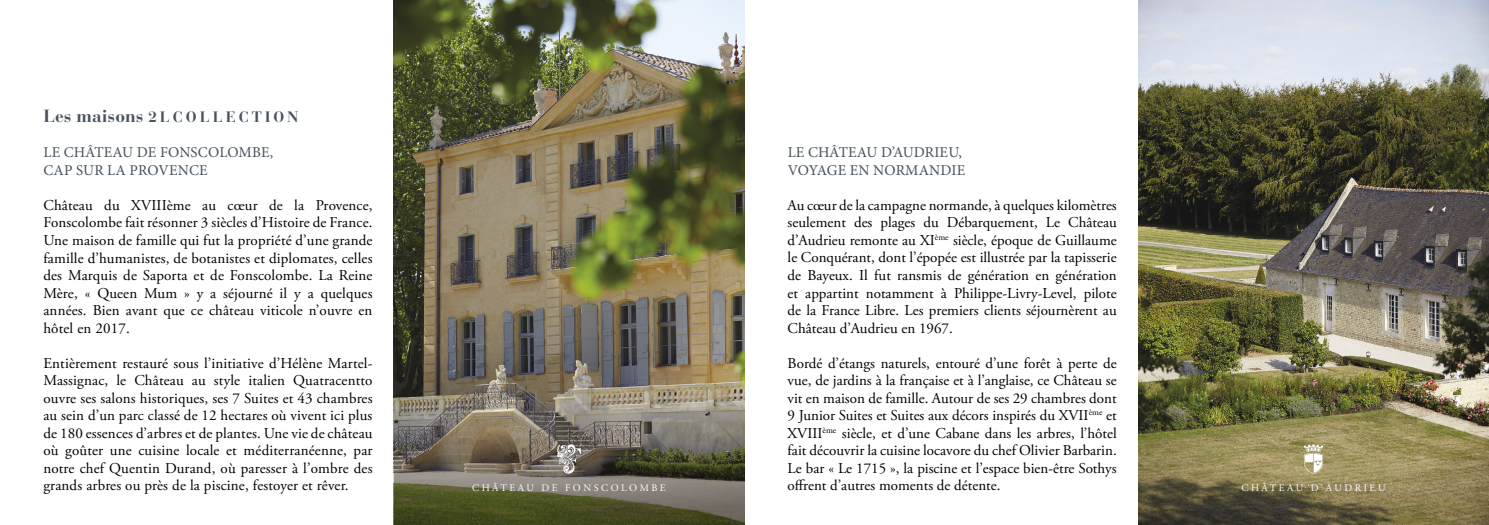
<style>
.page{position:relative;width:1489px;height:525px;background:#fff}
.page>*{position:absolute;margin:0;border:0;box-sizing:border-box;transform-origin:0 0}
.t1{font:15px/17.5px "Adobe Garamond Pro";color:#000;text-align:justify}
.t2{font:15px/17.5px "Minion Pro";letter-spacing:.01em;color:#47525e}
.t3{font:700 15px "Bauer Bodoni Std";letter-spacing:.2em;color:#47525e}
.t4{font:10px "Adobe Garamond Pro";letter-spacing:.255em;color:#fff}
.s1{font-size:17.5px}
</style>
<div class="page">
<img style="left:393px;top:0;width:351px;height:364px">
<img style="left:1138px;top:0;width:350px;height:524px">
<svg style="left:1303px;top:444px;width:19px;height:29px"></svg>
<svg style="left:393px;top:364px;width:351px;height:160px;background:#726c59"></svg>
<svg style="left:557px;top:443px;width:24px;height:31px"></svg>
<p class="t3" style="left:43px;top:108px;width:256px"><span class="s1">Les maisons</span> 2LCOLLECTION</p>
<p class="t2" style="left:43px;top:144px;width:231px">LE CHÂTEAU DE FONSCOLOMBE,<br>CAP SUR LA PROVENCE</p>
<p class="t1" style="left:43px;top:197px;width:330px">Château du XVIIIème au cœur de la Provence, Fonscolombe fait résonner 3 siècles d’Histoire de France.<br>Une maison de famille qui fut la propriété d’une grande famille d’humanistes, de botanistes et diplomates, celles des Marquis de Saporta et de Fonscolombe. La Reine Mère, « Queen Mum » y a séjourné il y a quelques années. Bien avant que ce château viticole n’ouvre en hôtel en 2017.</p>
<p class="t1" style="left:43px;top:354px;width:330px">Entièrement restauré sous l’initiative d’Hélène Martel-Massignac, le Château au style italien Quatracentto ouvre ses salons historiques, ses 7 Suites et 43 chambres au sein d’un parc classé de 12 hectares où vivent ici plus de 180 essences d’arbres et de plantes. Une vie de château où goûter une cuisine locale et méditerranéenne, par notre chef Quentin Durand, où paresser à l’ombre des grands arbres ou près de la piscine, festoyer et rêver.</p>
<p class="t2" style="left:787px;top:144px;width:179px">LE CHÂTEAU D’AUDRIEU,<br>VOYAGE EN NORMANDIE</p>
<p class="t1" style="left:787px;top:197px;width:330px">Au cœur de la campagne normande, à quelques kilomètres seulement des plages du Débarquement, Le Château d’Audrieu remonte au XI<sup>ème</sup> siècle, époque de Guillaume le Conquérant, dont l’épopée est illustrée par la tapisserie de Bayeux. Il fut ransmis de génération en génération et appartint notamment à Philippe-Livry-Level, pilote de la France Libre. Les premiers clients séjournèrent au Château d’Audrieu en 1967.</p>
<p class="t1" style="left:787px;top:354px;width:330px">Bordé d’étangs naturels, entouré d’une forêt à perte de vue, de jardins à la française et à l’anglaise, ce Château se vit en maison de famille. Autour de ses 29 chambres dont 9 Junior Suites et Suites aux décors inspirés du XVII<sup>ème</sup> et XVIII<sup>ème</sup> siècle, et d’une Cabane dans les arbres, l’hôtel fait découvrir la cuisine locavore du chef Olivier Barbarin.<br>Le bar « Le 1715 », la piscine et l’espace bien-être Sothys</p>
<p class="t4" style="left:472px;top:481px;width:195px">CHÂTEAU DE FONSCOLOMBE</p>
<p class="t1" style="left:787px;top:477px;width:214px">offrent d’autres moments de détente.</p>
<p class="t4" style="left:1241px;top:481px;width:145px">CHÂTEAU D’AUDRIEU</p>
</div>
